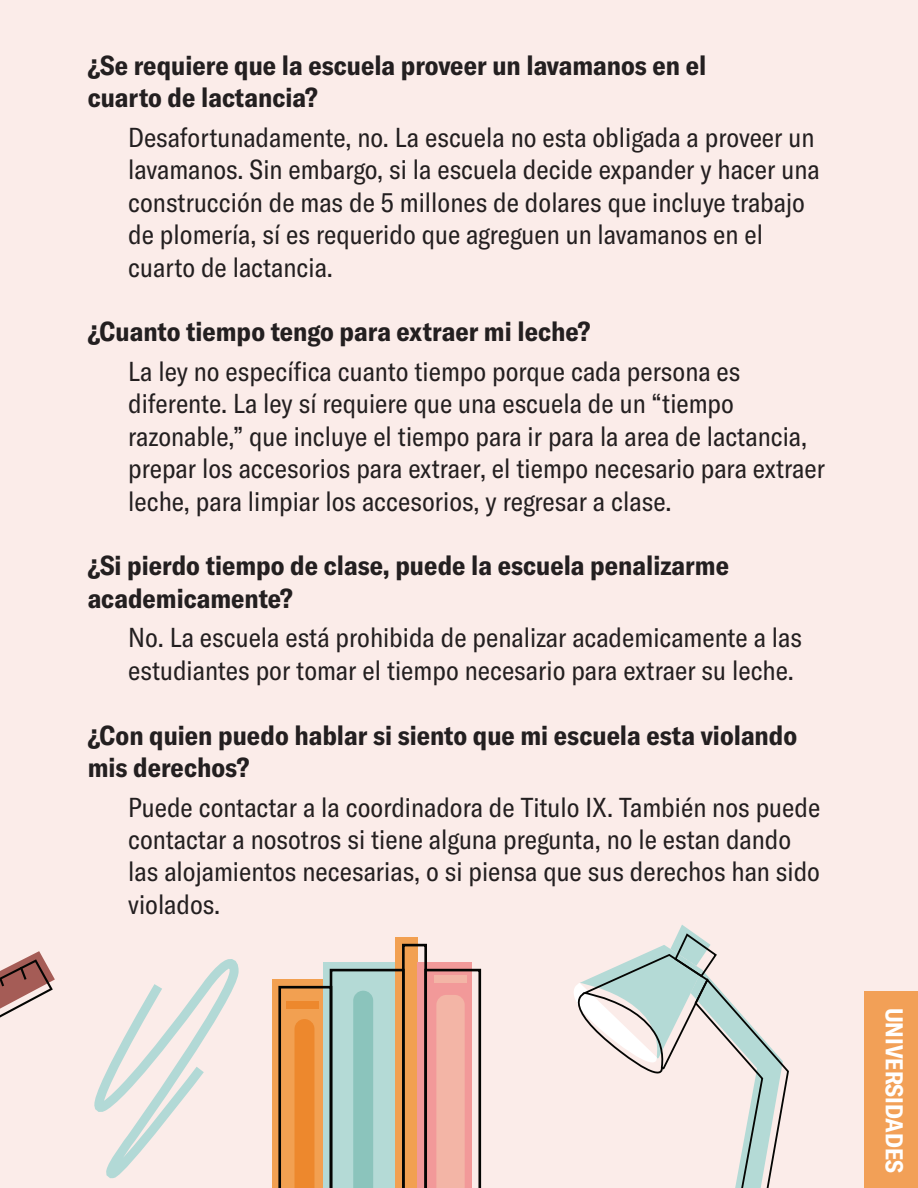
<style>
.page{position:relative;width:918px;height:1188px;background:#fff}
.page>*{position:absolute;margin:0;border:0;box-sizing:border-box;transform-origin:0 0}
.t1{font:condensed 27px/32.4px "GT America";color:#231f20}
.t2{font:700 condensed 27px/32.4px "GT America";color:#231f20}
.t3{font:700 condensed 24px "GT America";color:#fff}
</style>
<div class="page">
<div style="left:1px;top:0;width:917px;height:1188px;background:#fbece9"></div>
<hr style="left:0;top:0;width:1px;height:1188px;background:#f2b5a7">
<div style="left:864px;top:991px;width:54px;height:197px;background:#f2a057"></div>
<div style="left:272px;top:979px;width:51px;height:209px;background:#f2a051"></div>
<div style="left:396px;top:937px;width:22px;height:251px;background:#f2a051"></div>
<svg style="left:278px;top:944px;width:203px;height:244px"></svg>
<div style="left:435px;top:976px;width:32px;height:7px;background:#f3b5a6"></div>
<svg style="left:574px;top:925px;width:215px;height:263px"></svg>
<svg style="left:0;top:951px;width:55px;height:90px"></svg>
<svg style="left:94px;top:959px;width:145px;height:220px"></svg>
<p class="t2" style="left:88px;top:49px;width:620px">¿Se requiere que la escuela proveer un lavamanos en el cuarto de lactancia?</p>
<p class="t1" style="left:128px;top:121px;width:693px">Desafortunadamente, no. La escuela no esta obligada a proveer un lavamanos. Sin embargo, si la escuela decide expander y hacer una construcción de mas de 5 millones de dolares que incluye trabajo de plomería, sí es requerido que agreguen un lavamanos en el cuarto de lactancia.</p>
<p class="t2" style="left:88px;top:315px;width:504px">¿Cuanto tiempo tengo para extraer mi leche?</p>
<p class="t1" style="left:128px;top:355px;width:698px">La ley no específica cuanto tiempo porque cada persona es diferente. La ley sí requiere que una escuela de un “tiempo razonable,” que incluye el tiempo para ir para la area de lactancia, prepar los accesorios para extraer, el tiempo necesario para extraer leche, para limpiar los accesorios, y regresar a clase.</p>
<p class="t2" style="left:88px;top:549px;width:643px">¿Si pierdo tiempo de clase, puede la escuela penalizarme academicamente?</p>
<p class="t1" style="left:128px;top:622px;width:675px">No. La escuela está prohibida de penalizar academicamente a las estudiantes por tomar el tiempo necesario para extraer su leche.</p>
<p class="t2" style="left:88px;top:719px;width:711px">¿Con quien puedo hablar si siento que mi escuela esta violando mis derechos?</p>
<p class="t1" style="left:128px;top:791px;width:694px">Puede contactar a la coordinadora de Titulo IX. También nos puede contactar a nosotros si tiene alguna pregunta, no le estan dando las alojamientos necesarias, o si piensa que sus derechos han sido violados.</p>
<p class="t3" style="left:909px;top:1008px;width:167px;rotate:90deg">UNIVERSIDADES</p>
</div>
